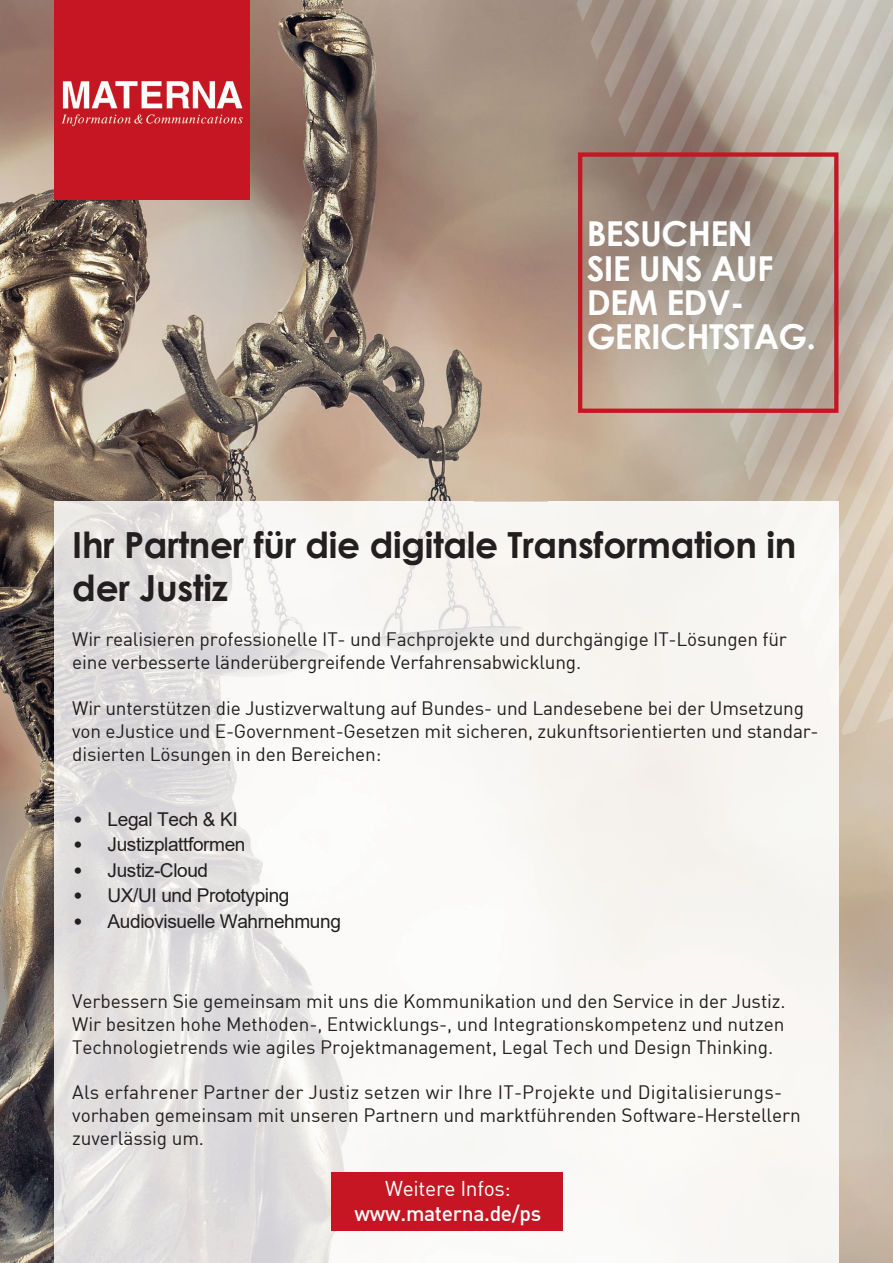
<style>
.page{position:relative;width:893px;height:1263px;background:#fff}
.page>*{position:absolute;margin:0;border:0;box-sizing:border-box;transform-origin:0 0}
.t1{font:700 36px/43.2px "Century Gothic";letter-spacing:-.01em;color:#231f20}
.t2{font:700 34.35px/34.3px "Century Gothic";letter-spacing:-.02em;color:#fff}
.t3{font:21px "DIN Medium";letter-spacing:-.015em;color:#fff}
.t4{font:21px "DIN";letter-spacing:-.015em;color:#fff}
.t5{font:19.05px/22.8px "DIN";letter-spacing:-.01em;color:#231f20}
.t6{font:19.05px "Arial";letter-spacing:-.02em;color:#231f20}
.s1{font-family:"DIN Medium"}
</style>
<div class="page">
<img style="left:0;top:0;width:893px;height:1263px">
<img style="left:549px;top:0;width:196px;height:502px">
<img style="left:745px;top:0;width:148px;height:525px">
<img style="left:839px;top:525px;width:54px;height:210px">
<img style="left:54px;top:502px;width:523px;height:761px">
<div style="left:577px;top:735px;width:262px;height:528px;background:#f7f6f3"></div>
<div style="left:549px;top:502px;width:290px;height:233px;background:#f7f5f1"></div>
<div style="left:54px;top:0;width:195px;height:199px;background:#c61623"></div>
<img style="left:61px;top:81px;width:182px;height:46px">
<div style="left:578px;top:152px;width:260px;height:261px;border:4px solid #c61623"></div>
<div style="left:332px;top:1172px;width:231px;height:59px;background:#c61623"></div>
<h2 class="t2" style="left:587px;top:215px;width:231px">BESUCHEN<br>SIE UNS AUF<br>DEM EDV-<br>GERICHTSTAG.</h2>
<h1 class="t1" style="left:72px;top:521px;width:725px">Ihr Partner für die digitale Transformation in der Justiz</h1>
<p class="t5" style="left:72px;top:628px;width:716px">Wir realisieren professionelle IT- und Fachprojekte und durchgängige IT-Lösungen für eine verbesserte länderübergreifende Verfahrensabwicklung.</p>
<p class="t5" style="left:72px;top:696px;width:748px">Wir unterstützen die Justizverwaltung auf Bundes- und Landesebene bei der Umsetzung von eJustice und E-Government-Gesetzen mit sicheren, zukunftsorientierten und standar&shy;disierten Lösungen in den Bereichen:</p>
<p class="t6" style="left:73px;top:806px;width:166px"><span class="s1">•</span> Legal Tech &amp; KI</p>
<p class="t6" style="left:73px;top:831px;width:174px"><span class="s1">•</span> Justizplattformen</p>
<p class="t6" style="left:73px;top:857px;width:136px"><span class="s1">•</span> Justiz-Cloud</p>
<p class="t6" style="left:73px;top:882px;width:218px"><span class="s1">•</span> UX/UI und Prototyping</p>
<p class="t6" style="left:73px;top:908px;width:269px"><span class="s1">•</span> Audiovisuelle Wahrnehmung</p>
<p class="t5" style="left:72px;top:989px;width:715px;text-align:justify">Verbessern Sie gemeinsam mit uns die Kommunikation und den Service in der Justiz.<br>Wir besitzen hohe Methoden-, Entwicklungs-, und Integrationskompetenz und nutzen Technologietrends wie agiles Projektmanagement, Legal Tech und Design Thinking.</p>
<p class="t5" style="left:72px;top:1081px;width:730px">Als erfahrener Partner der Justiz setzen wir Ihre IT-Projekte und Digitalisierungs&shy;vorhaben gemeinsam mit unseren Partnern und marktführenden Software-Herstellern zuverlässig um.</p>
<p class="t4" style="left:385px;top:1175px;width:127px">Weitere Infos:</p>
<p class="t3" style="left:355px;top:1200px;width:188px">www.materna.de/ps</p>
</div>
